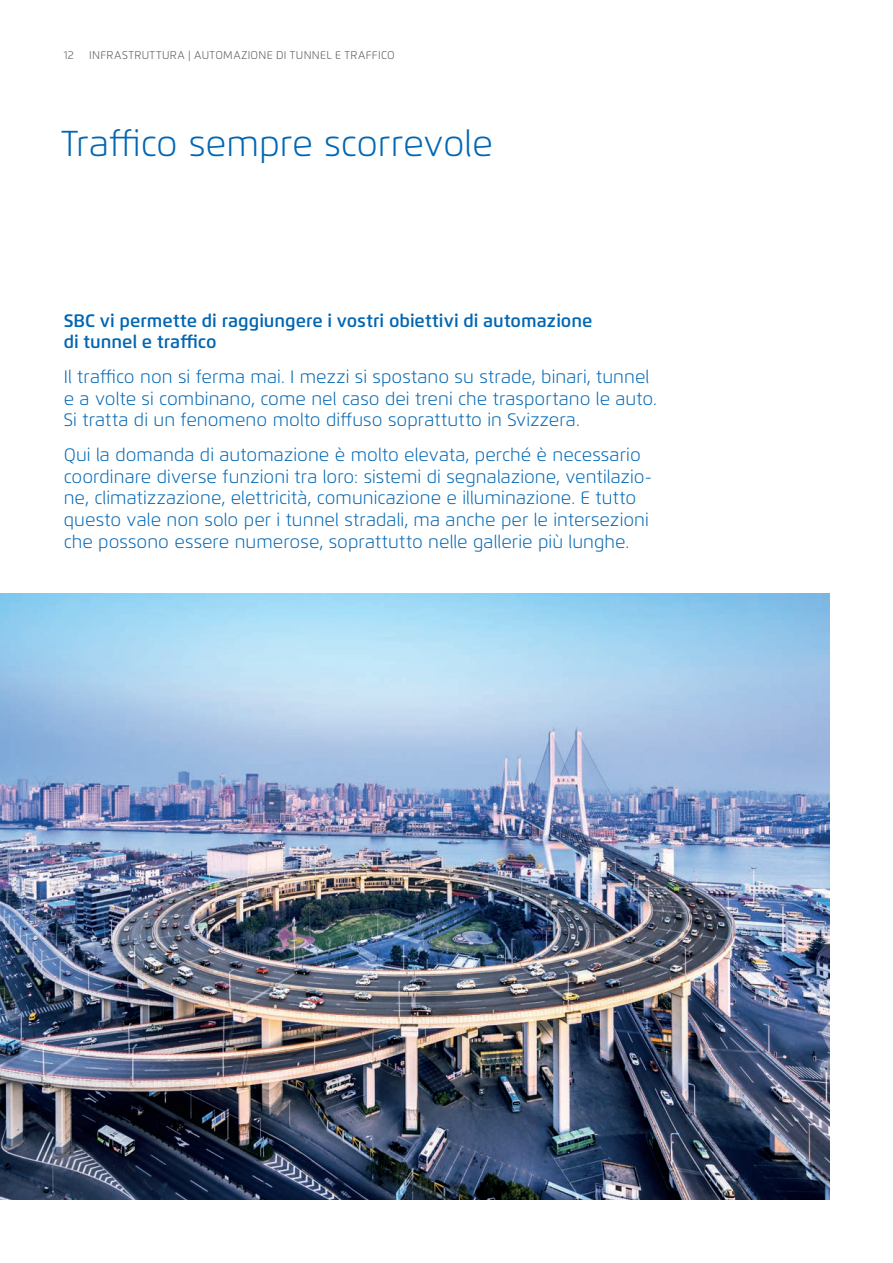
<style>
.page{position:relative;width:893px;height:1263px;background:#fff}
.page>*{position:absolute;margin:0;border:0;box-sizing:border-box;transform-origin:0 0}
.t1{font:300 36px "Flexo";letter-spacing:-.005em;color:#0166b3}
.t2{font:300 18px/21.8px "Flexo";letter-spacing:.005em;color:#0166b3}
.t3{font:600 18px/21.8px "Flexo";color:#0166b3}
.t4{font:300 11.25px "Flexo";letter-spacing:.03em;color:#57585a}
</style>
<div class="page">
<img style="left:0;top:593px;width:829px;height:606px">
<p class="t4" style="left:64px;top:48px;width:12px">12</p>
<p class="t4" style="left:89px;top:48px;width:307px">INFRASTRUTTURA | AUTOMAZIONE DI TUNNEL E TRAFFICO</p>
<h1 class="t1" style="left:61px;top:122px;width:434px">Traffico sempre scorrevole</h1>
<p class="t3" style="left:64px;top:309px;width:530px">SBC vi permette di raggiungere i vostri obiettivi di automazione di tunnel e traffico</p>
<p class="t2" style="left:64px;top:366px;width:595px">Il traffico non si ferma mai. I mezzi si spostano su strade, binari, tunnel e a volte si combinano, come nel caso dei treni che trasportano le auto.<br>Si tratta di un fenomeno molto diffuso soprattutto in Svizzera.</p>
<p class="t2" style="left:64px;top:444px;width:590px">Qui la domanda di automazione è molto elevata, perché è necessario coordinare diverse funzioni tra loro: sistemi di segnalazione, ventilazio&shy;ne, climatizzazione, elettricità, comunicazione e illuminazione. E tutto questo vale non solo per i tunnel stradali, ma anche per le intersezioni che possono essere numerose, soprattutto nelle gallerie più lunghe.</p>
</div>
